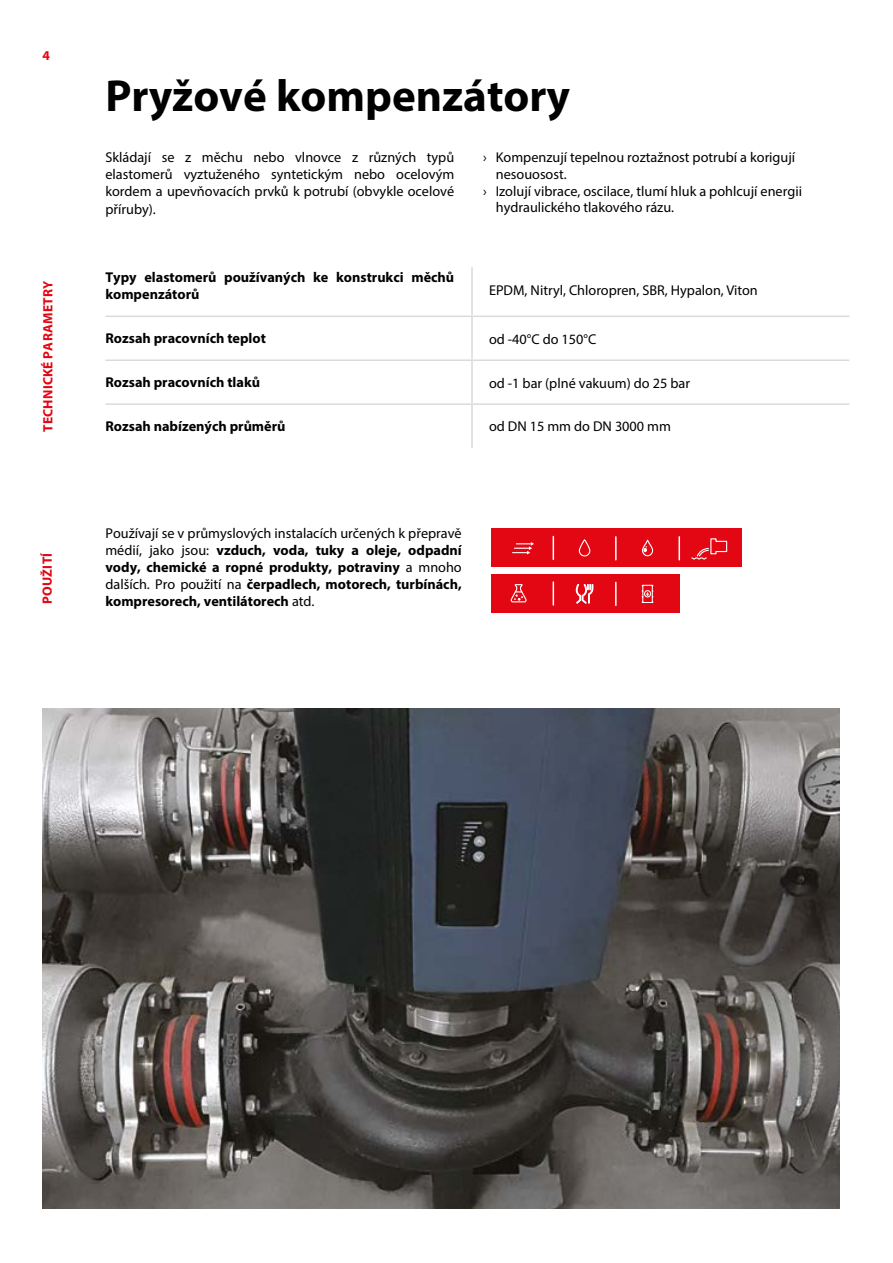
<style>
.page{position:relative;width:893px;height:1263px;background:#fff}
.page>*{position:absolute;margin:0;border:0;box-sizing:border-box;transform-origin:0 0}
.t1{font:700 45px "Myriad Pro";color:#000}
.t2{font:14.25px/17.2px "Myriad Pro";color:#000;text-align:justify}
.t3{font:700 14.25px/17.1px "Myriad Pro";color:#000}
.t4{font:700 13.5px "Myriad Pro";letter-spacing:.02em;color:#e30613}
.s1{font-weight:400}
</style>
<div class="page">
<hr style="left:473px;top:316px;width:376px;height:1px;background:#dadada">
<hr style="left:473px;top:359px;width:376px;height:2px;background:#dadada">
<hr style="left:473px;top:403px;width:376px;height:2px;background:#dadada">
<hr style="left:471px;top:267px;width:2px;height:49px;background:#dadada">
<hr style="left:105px;top:316px;width:368px;height:1px;background:#dadada">
<hr style="left:471px;top:317px;width:2px;height:42px;background:#dadada">
<hr style="left:105px;top:359px;width:368px;height:2px;background:#dadada">
<hr style="left:471px;top:361px;width:2px;height:42px;background:#dadada">
<hr style="left:105px;top:403px;width:368px;height:2px;background:#dadada">
<hr style="left:471px;top:405px;width:2px;height:43px;background:#dadada">
<img style="left:43px;top:708px;width:796px;height:501px">
<div style="left:491px;top:529px;width:251px;height:38px;background:#e30613"></div>
<div style="left:491px;top:574px;width:188px;height:39px;background:#e30613"></div>
<svg style="left:576px;top:584px;width:17px;height:19px"></svg>
<svg style="left:513px;top:542px;width:21px;height:12px"></svg>
<svg style="left:578px;top:539px;width:13px;height:18px"></svg>
<hr style="left:615px;top:537px;width:2px;height:23px;background:#fff">
<hr style="left:615px;top:582px;width:2px;height:23px;background:#fff">
<svg style="left:553px;top:536px;width:1px;height:23px"></svg>
<svg style="left:553px;top:582px;width:1px;height:23px"></svg>
<hr style="left:678px;top:537px;width:2px;height:23px;background:#fff">
<svg style="left:510px;top:584px;width:17px;height:19px"></svg>
<svg style="left:641px;top:584px;width:13px;height:19px"></svg>
<div style="left:642px;top:539px;width:11px;height:17px;border:1px solid #fff;border-radius:5px"></div>
<svg style="left:643px;top:546px;width:4px;height:6px"></svg>
<svg style="left:691px;top:538px;width:37px;height:22px"></svg>
<p class="t4" style="left:43px;top:46px;width:9px">4</p>
<p class="t4" style="left:39px;top:432px;width:153px;rotate:-90deg">TECHNICKÉ PARAMETRY</p>
<p class="t4" style="left:39px;top:604px;width:53px;rotate:-90deg">POUŽITÍ</p>
<h1 class="t1" style="left:105px;top:66px;width:466px">Pryžové kompenzátory</h1>
<p class="t2" style="left:105px;top:148px;width:350px">Skládají se z měchu nebo vlnovce z různých typů elastomerů vyztuženého syntetickým nebo ocelovým kordem a upevňovacích prvků k potrubí (obvykle ocelové příruby).</p>
<p class="t2" style="left:483px;top:149px;width:314px">› Kompenzují tepelnou roztažnost potrubí a korigují</p>
<p class="t2" style="left:496px;top:165px;width:72px">nesouosost.</p>
<p class="t2" style="left:483px;top:182px;width:320px">› Izolují vibrace, oscilace, tlumí hluk a pohlcují energii</p>
<p class="t2" style="left:496px;top:199px;width:180px">hydraulického tlakového rázu.</p>
<p class="t3" style="left:105px;top:268px;width:350px">Typy elastomerů používaných ke konstrukci měchů kompenzátorů</p>
<p class="t2" style="left:489px;top:281px;width:270px">EPDM, Nitryl, Chloropren, SBR, Hypalon, Viton</p>
<p class="t3" style="left:105px;top:329px;width:162px">Rozsah pracovních teplot</p>
<p class="t2" style="left:489px;top:330px;width:109px">od -40°C do 150°C</p>
<p class="t3" style="left:105px;top:373px;width:156px">Rozsah pracovních tlaků</p>
<p class="t2" style="left:489px;top:374px;width:203px">od -1 bar (plné vakuum) do 25 bar</p>
<p class="t3" style="left:105px;top:418px;width:182px">Rozsah nabízených průměrů</p>
<p class="t2" style="left:489px;top:418px;width:184px">od DN 15 mm do DN 3000 mm</p>
<p class="t3" style="left:105px;top:524px;width:358px;text-align:justify"><span class="s1">Používají se v průmyslových instalacích určených k přepravě médií, jako jsou:</span> vzduch, voda, tuky a oleje, odpadní vody, chemické a ropné produkty, potraviny <span class="s1">a mnoho dalších. Pro použití na</span> čerpadlech, motorech, turbínách, kompresorech, ventilátorech <span class="s1">atd.</span></p>
</div>
